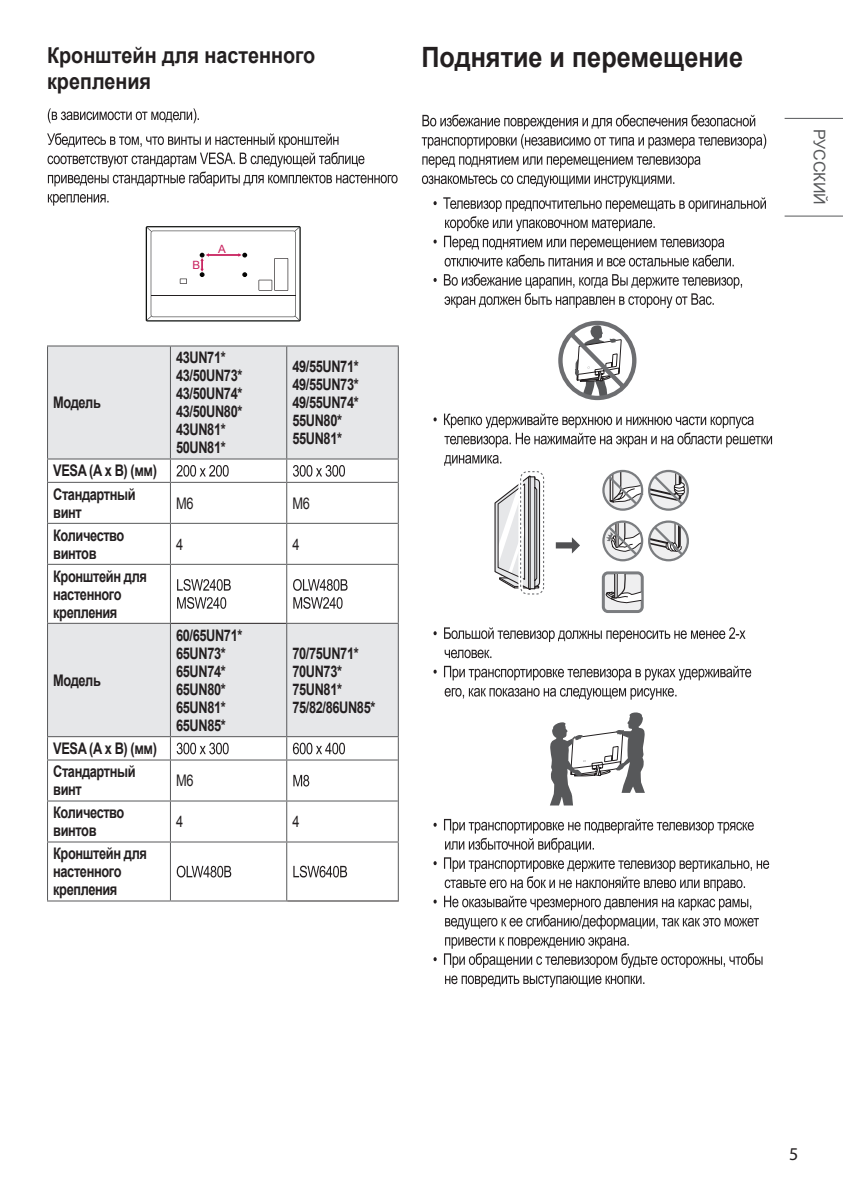
<style>
.page{position:relative;width:843px;height:1194px;background:#fff}
.page>*{position:absolute;margin:0;border:0;box-sizing:border-box;transform-origin:0 0}
.t1{font:700 28px "Arial";color:#231f20;scale:.9 1}
.t2{font:700 22px/26.4px "Arial";color:#231f20;scale:.9 1}
.t3{font:18px "Myriad Pro";color:#231f20}
.t4{font:700 16px/18px "Arial";letter-spacing:-.03em;color:#231f20;scale:.8 1}
.t5{font:16px "Arial";color:#231f20;scale:.8 1}
.t6{font:16px "Arial";color:#57585a}
.t7{font:11.4px "Arial";color:#c8205d}
</style>
<div class="page">
<svg style="left:48px;top:108px;width:151px;height:15px"></svg>
<svg style="left:47px;top:133px;width:350px;height:53px"></svg>
<svg style="left:48px;top:194px;width:60px;height:12px"></svg>
<svg style="left:146px;top:226px;width:155px;height:95px"></svg>
<svg style="left:48px;top:346px;width:350px;height:390px;fill:#e6e7e9"></svg>
<hr style="left:170px;top:458px;width:117px;height:1px;background:#57585a">
<hr style="left:287px;top:458px;width:112px;height:1px;background:#57585a">
<hr style="left:170px;top:482px;width:117px;height:1px;background:#57585a">
<hr style="left:287px;top:482px;width:111px;height:1px;background:#57585a">
<hr style="left:170px;top:523px;width:117px;height:1px;background:#57585a">
<hr style="left:287px;top:523px;width:111px;height:1px;background:#57585a">
<hr style="left:170px;top:736px;width:117px;height:1px;background:#57585a">
<hr style="left:287px;top:736px;width:112px;height:1px;background:#57585a">
<hr style="left:170px;top:759px;width:117px;height:1px;background:#57585a">
<hr style="left:287px;top:759px;width:111px;height:1px;background:#57585a">
<hr style="left:170px;top:800px;width:117px;height:1px;background:#57585a">
<hr style="left:287px;top:800px;width:111px;height:1px;background:#57585a">
<svg style="left:286px;top:459px;width:1px;height:23px"></svg>
<svg style="left:398px;top:459px;width:1px;height:23px"></svg>
<hr style="left:170px;top:483px;width:1px;height:40px;background:#57585a">
<hr style="left:286px;top:483px;width:1px;height:40px;background:#57585a">
<hr style="left:398px;top:482px;width:1px;height:41px;background:#57585a">
<hr style="left:170px;top:524px;width:1px;height:40px;background:#57585a">
<hr style="left:286px;top:524px;width:1px;height:40px;background:#57585a">
<hr style="left:398px;top:523px;width:1px;height:41px;background:#57585a">
<svg style="left:170px;top:737px;width:1px;height:22px"></svg>
<svg style="left:286px;top:737px;width:1px;height:22px"></svg>
<svg style="left:398px;top:737px;width:1px;height:23px"></svg>
<hr style="left:170px;top:760px;width:1px;height:40px;background:#57585a">
<hr style="left:286px;top:760px;width:1px;height:40px;background:#57585a">
<hr style="left:398px;top:760px;width:1px;height:41px;background:#57585a">
<hr style="left:170px;top:801px;width:1px;height:40px;background:#57585a">
<hr style="left:286px;top:801px;width:1px;height:40px;background:#57585a">
<hr style="left:398px;top:801px;width:1px;height:40px;background:#57585a">
<hr style="left:47px;top:346px;width:1px;height:112px;background:#57585a">
<hr style="left:47px;top:624px;width:1px;height:112px;background:#57585a">
<hr style="left:47px;top:345px;width:123px;height:1px;background:#57585a">
<hr style="left:170px;top:345px;width:117px;height:1px;background:#57585a">
<hr style="left:287px;top:345px;width:112px;height:1px;background:#57585a">
<hr style="left:47px;top:623px;width:124px;height:1px;background:#57585a">
<hr style="left:47px;top:900px;width:123px;height:1px;background:#57585a">
<hr style="left:170px;top:346px;width:1px;height:112px;background:#57585a">
<hr style="left:286px;top:346px;width:1px;height:112px;background:#57585a">
<hr style="left:398px;top:346px;width:1px;height:112px;background:#57585a">
<hr style="left:170px;top:624px;width:1px;height:112px;background:#57585a">
<hr style="left:286px;top:624px;width:1px;height:112px;background:#57585a">
<hr style="left:398px;top:624px;width:1px;height:112px;background:#57585a">
<svg style="left:47px;top:459px;width:1px;height:23px"></svg>
<hr style="left:47px;top:483px;width:1px;height:40px;background:#57585a">
<hr style="left:47px;top:524px;width:1px;height:40px;background:#57585a">
<hr style="left:47px;top:565px;width:1px;height:58px;background:#57585a">
<svg style="left:47px;top:737px;width:1px;height:22px"></svg>
<hr style="left:47px;top:760px;width:1px;height:40px;background:#57585a">
<hr style="left:47px;top:801px;width:1px;height:40px;background:#57585a">
<hr style="left:47px;top:842px;width:1px;height:58px;background:#57585a">
<hr style="left:47px;top:458px;width:123px;height:1px;background:#57585a">
<hr style="left:47px;top:736px;width:123px;height:1px;background:#57585a">
<hr style="left:47px;top:482px;width:123px;height:1px;background:#57585a">
<hr style="left:47px;top:523px;width:123px;height:1px;background:#57585a">
<hr style="left:47px;top:564px;width:123px;height:1px;background:#57585a">
<hr style="left:47px;top:759px;width:123px;height:1px;background:#57585a">
<hr style="left:47px;top:800px;width:123px;height:1px;background:#57585a">
<hr style="left:47px;top:841px;width:123px;height:1px;background:#57585a">
<hr style="left:170px;top:565px;width:1px;height:58px;background:#57585a">
<hr style="left:286px;top:565px;width:1px;height:58px;background:#57585a">
<hr style="left:170px;top:842px;width:1px;height:58px;background:#57585a">
<hr style="left:398px;top:842px;width:1px;height:58px;background:#57585a">
<hr style="left:170px;top:564px;width:117px;height:1px;background:#57585a">
<hr style="left:287px;top:564px;width:112px;height:1px;background:#57585a">
<hr style="left:170px;top:841px;width:117px;height:1px;background:#57585a">
<hr style="left:286px;top:623px;width:113px;height:1px;background:#57585a">
<hr style="left:170px;top:900px;width:117px;height:1px;background:#57585a">
<hr style="left:398px;top:565px;width:1px;height:58px;background:#57585a">
<hr style="left:287px;top:841px;width:112px;height:1px;background:#57585a">
<hr style="left:286px;top:842px;width:1px;height:58px;background:#57585a">
<hr style="left:171px;top:623px;width:115px;height:1px;background:#231f20">
<hr style="left:287px;top:900px;width:112px;height:1px;background:#231f20">
<svg style="left:170px;top:459px;width:59px;height:23px"></svg>
<svg style="left:293px;top:465px;width:52px;height:12px"></svg>
<svg style="left:177px;top:579px;width:54px;height:12px"></svg>
<svg style="left:177px;top:597px;width:49px;height:12px"></svg>
<svg style="left:293px;top:579px;width:54px;height:12px"></svg>
<svg style="left:293px;top:597px;width:49px;height:12px"></svg>
<svg style="left:177px;top:743px;width:52px;height:11px"></svg>
<svg style="left:293px;top:743px;width:52px;height:11px"></svg>
<svg style="left:293px;top:775px;width:16px;height:11px"></svg>
<svg style="left:177px;top:866px;width:54px;height:11px"></svg>
<svg style="left:293px;top:866px;width:54px;height:11px"></svg>
<svg style="left:421px;top:115px;width:345px;height:34px"></svg>
<svg style="left:422px;top:156px;width:278px;height:12px"></svg>
<svg style="left:422px;top:175px;width:252px;height:12px"></svg>
<svg style="left:443px;top:197px;width:322px;height:70px"></svg>
<svg style="left:433px;top:278px;width:3px;height:4px"></svg>
<svg style="left:444px;top:274px;width:298px;height:34px"></svg>
<svg style="left:558px;top:321px;width:78px;height:79px"></svg>
<svg style="left:444px;top:627px;width:301px;height:15px"></svg>
<svg style="left:444px;top:649px;width:47px;height:9px"></svg>
<svg style="left:444px;top:666px;width:307px;height:15px"></svg>
<svg style="left:444px;top:688px;width:232px;height:12px"></svg>
<svg style="left:550px;top:712px;width:94px;height:93px"></svg>
<svg style="left:444px;top:819px;width:325px;height:111px"></svg>
<svg style="left:444px;top:937px;width:318px;height:31px"></svg>
<svg style="left:445px;top:975px;width:199px;height:12px"></svg>
<hr style="left:784px;top:118px;width:58px;height:1px;background:#57585a">
<hr style="left:784px;top:216px;width:58px;height:1px;background:#57585a">
<div style="left:603px;top:573px;width:39px;height:38px;background:#efeff0;border-radius:5px"></div>
<div style="left:601px;top:571px;width:42px;height:42px;border:3px solid #7b7d80;border-radius:5px"></div>
<svg style="left:444px;top:414px;width:327px;height:190px"></svg>
<div style="left:518px;top:469px;width:27px;height:127px;border:4px solid #fff;border-radius:7px"></div>
<div style="left:520px;top:471px;width:24px;height:123px;border:1px dashed #6d6e71;border-radius:7px"></div>
<h2 class="t2" style="left:47px;top:43px;width:299px">Кронштейн для настенного крепления</h2>
<h1 class="t1" style="left:421px;top:39px;width:359px">Поднятие и перемещение</h1>
<p class="t7" style="left:192px;top:261px;width:9px">B</p>
<p class="t7" style="left:218px;top:245px;width:9px">A</p>
<p class="t4" style="left:53px;top:394px;width:61px">Модель</p>
<p class="t4" style="left:53px;top:461px;width:131px;line-height:23.2px">VESA (A x B) (мм)<br>Стандартный</p>
<p class="t4" style="left:53px;top:503px;width:37px">винт</p>
<p class="t4" style="left:176px;top:350px;width:84px">43UN71*<br>43/50UN73*<br>43/50UN74*<br>43/50UN80*<br>43UN81*<br>50UN81*</p>
<p class="t4" style="left:292px;top:359px;width:84px">49/55UN71*<br>49/55UN73*<br>49/55UN74*<br>55UN80*<br>55UN81*</p>
<p class="t5" style="left:176px;top:497px;width:23px">M6</p>
<p class="t5" style="left:292px;top:497px;width:23px">M6</p>
<p class="t4" style="left:53px;top:526px;width:90px">Количество винтов</p>
<p class="t5" style="left:176px;top:538px;width:10px">4</p>
<p class="t5" style="left:292px;top:538px;width:10px">4</p>
<p class="t4" style="left:53px;top:567px;width:119px">Кронштейн для настенного крепления</p>
<p class="t4" style="left:53px;top:672px;width:61px">Модель</p>
<p class="t4" style="left:53px;top:738px;width:131px;line-height:23.2px">VESA (A x B) (мм)<br>Стандартный</p>
<p class="t4" style="left:53px;top:781px;width:37px">винт</p>
<p class="t4" style="left:176px;top:628px;width:84px">60/65UN71*<br>65UN73*<br>65UN74*<br>65UN80*<br>65UN81*<br>65UN85*</p>
<p class="t5" style="left:176px;top:775px;width:23px">M6</p>
<p class="t4" style="left:292px;top:646px;width:105px">70/75UN71*<br>70UN73*<br>75UN81*<br>75/82/86UN85*</p>
<p class="t4" style="left:53px;top:804px;width:90px">Количество винтов</p>
<p class="t5" style="left:176px;top:816px;width:10px">4</p>
<p class="t5" style="left:292px;top:816px;width:10px">4</p>
<p class="t4" style="left:53px;top:845px;width:119px">Кронштейн для настенного крепления</p>
<p class="t6" style="left:829px;top:129px;width:77px;rotate:90deg">РУССКИЙ</p>
<p class="t3" style="left:789px;top:1144px;width:11px">5</p>
</div>
